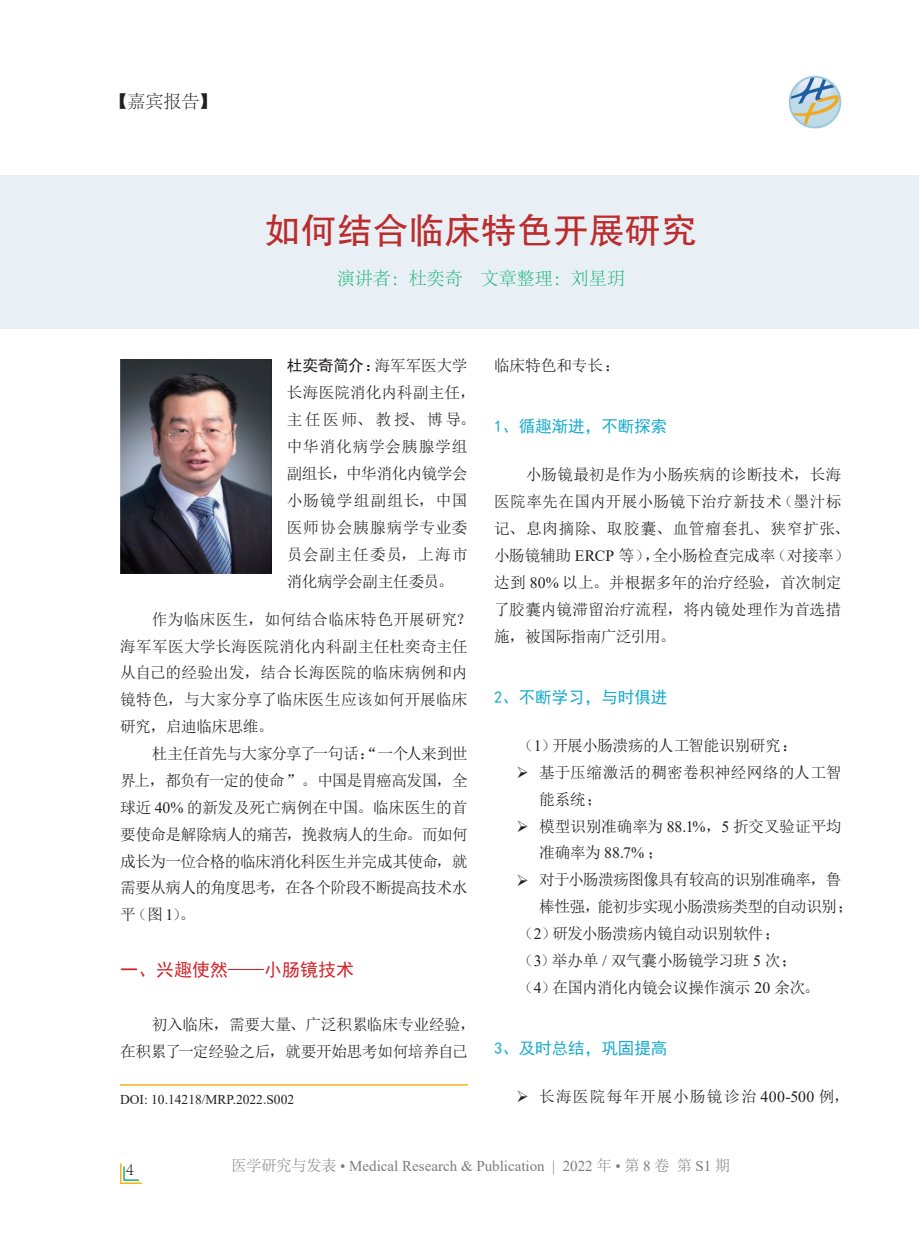
<style>
.page{position:relative;width:919px;height:1238px;background:#fff}
.page>*{position:absolute;margin:0;border:0;box-sizing:border-box;transform-origin:0 0}
.ArticleTitle{font:36px "FZHTK GBK1 0";color:#bb2d2d}
.Author{font:300 18px "Adobe Song Std";color:#19b273}
.FigureCaption{font:18px "Sim Hei";color:#d1232a}
.CenterFooter2{font:300 18px "Adobe Song Std";color:#231f20}
.Heading2{font:16.5px "Sim Hei";color:#16abcd}
.Para{font:15.75px/26.8px "N Sim Sun";letter-spacing:-.005em;color:#231f20}
.ParaFirst{font:15.75px/26.8px "N Sim Sun";letter-spacing:-.015em;color:#231f20}
.Para-2{font:15.75px/27px "N Sim Sun";letter-spacing:.03em;color:#231f20}
.ParaFirst-2{font:15.75px/26.8px "N Sim Sun";letter-spacing:-.045em;color:#231f20}
.ParaFirst-3{font:15.75px/26.8px "N Sim Sun";letter-spacing:.01em;color:#231f20}
.ParaFirst-4{font:15.75px "N Sim Sun";letter-spacing:.07em;color:#231f20}
.Para-3{font:15.75px "N Sim Sun";letter-spacing:-.045em;color:#231f20}
.ParaFirst-5{font:15.75px "N Sim Sun";letter-spacing:-.035em;color:#231f20}
.Para-4{font:15.75px "N Sim Sun";letter-spacing:-.03em;color:#231f20}
.Para-5{font:15.75px "N Sim Sun";letter-spacing:-.05em;color:#231f20}
.t1{font:15px "Times New Roman";color:#7c7c80}
.Affiliation{font:13.5px "Times New Roman";color:#231f20}
.s1{font-family:"Sim Hei"}
.s2{font-family:"Times New Roman"}
.s3{font-family:"Adobe Song Std";font-weight:300}
</style>
<div class="page">
<svg style="left:120px;top:1163px;width:22px;height:20px"></svg>
<img style="left:788px;top:76px;width:53px;height:53px">
<div style="left:0;top:175px;width:918px;height:153px;background:#e8f0f6"></div>
<hr style="left:120px;top:1084px;width:347px;height:1px;background:#f7b317">
<img style="left:120px;top:359px;width:151px;height:214px">
<p class="CenterFooter2" style="left:109px;top:92px;width:110px">【嘉宾报告】</p>
<p class="ArticleTitle" style="left:265px;top:211px;width:433px">如何结合临床特色开展研究</p>
<p class="Author" style="left:337px;top:269px;width:289px">演讲者：杜奕奇 文章整理：刘星玥</p>
<p class="Para-2" style="left:287px;top:352px;width:190px"><span class="s1">杜奕奇简介：</span>海军军医大学长海医院消化内科副主任，主任医师、教授、博导。中华消化病学会胰腺学组副组长，中华消化内镜学会小肠镜学组副组长，中国医师协会胰腺病学专业委员会副主任委员，上海市消化病学会副主任委员。</p>
<p class="Para" style="left:120px;top:605px;width:353px;text-indent:32px">作为临床医生，如何结合临床特色开展研究？海军军医大学长海医院消化内科副主任杜奕奇主任从自己的经验出发，结合长海医院的临床病例和内镜特色，与大家分享了临床医生应该如何开展临床研究，启迪临床思维。</p>
<p class="Para" style="left:120px;top:740px;width:349px;text-align:justify;text-indent:32px">杜主任首先与大家分享了一句话：“一个人来到世界上，都负有一定的使命”。中国是胃癌高发国，全球近 <span class="s2">40%</span> 的新发及死亡病例在中国。临床医生的首要使命是解除病人的痛苦，挽救病人的生命。而如何成长为一位合格的临床消化科医生并完成其使命，就需要从病人的角度思考，在各个阶段不断提高技术水平（图 <span class="s2">1</span>）。</p>
<p class="FigureCaption" style="left:120px;top:960px;width:236px">一、兴趣使然——小肠镜技术</p>
<p class="ParaFirst" style="left:120px;top:1011px;width:357px;text-indent:32px">初入临床，需要大量、广泛积累临床专业经验，在积累了一定经验之后，就要开始思考如何培养自己</p>
<p class="ParaFirst" style="left:494px;top:352px;width:128px">临床特色和专长：</p>
<p class="Heading2" style="left:494px;top:418px;width:175px">1、循趣渐进，不断探索</p>
<p class="ParaFirst" style="left:494px;top:461px;width:357px;text-indent:32px">小肠镜最初是作为小肠疾病的诊断技术，长海医院率先在国内开展小肠镜下治疗新技术（墨汁标记、息肉摘除、取胶囊、血管瘤套扎、狭窄扩张、小肠镜辅助 <span class="s2">ERCP</span> 等），全小肠检查完成率（对接率）达到 <span class="s2">80%</span> 以上。并根据多年的治疗经验，首次制定了胶囊内镜滞留治疗流程，将内镜处理作为首选措施，被国际指南广泛引用。</p>
<p class="Heading2" style="left:494px;top:688px;width:175px">2、不断学习，与时俱进</p>
<p class="ParaFirst-5" style="left:518px;top:737px;width:281px">（<span class="s2">1</span>）开展小肠溃疡的人工智能识别研究：</p>
<p class="ParaFirst-3" style="left:539px;top:758px;width:304px">基于压缩激活的稠密卷积神经网络的人工智能系统；</p>
<p class="ParaFirst" style="left:539px;top:812px;width:304px">模型识别准确率为 <span class="s2">88.1%</span>，<span class="s2">5</span> 折交叉验证平均准确率为 <span class="s2">88.7%</span> ；</p>
<p class="ParaFirst-2" style="left:539px;top:866px;width:316px">对于小肠溃疡图像具有较高的识别准确率，鲁棒性强，能初步实现小肠溃疡类型的自动识别；</p>
<p class="Para-5" style="left:518px;top:925px;width:264px">（<span class="s2">2</span>）研发小肠溃疡内镜自动识别软件；</p>
<p class="Para-4" style="left:518px;top:952px;width:281px">（<span class="s2">3</span>）举办单 <span class="s2">/</span> 双气囊小肠镜学习班 <span class="s2">5</span> 次；</p>
<p class="Para-3" style="left:518px;top:979px;width:303px">（<span class="s2">4</span>）在国内消化内镜会议操作演示 <span class="s2">20</span> 余次。</p>
<p class="Heading2" style="left:494px;top:1039px;width:175px">3、及时总结，巩固提高</p>
<p class="Affiliation" style="left:120px;top:1090px;width:176px">DOI: 10.14218/MRP.2022.S002</p>
<p class="ParaFirst-4" style="left:539px;top:1088px;width:312px">长海医院每年开展小肠镜诊治 <span class="s2">400-500</span> 例，</p>
<p class="CenterFooter2" style="left:126px;top:1158px;width:10px">4</p>
<p class="t1" style="left:231px;top:1155px;width:500px"><span class="s3">医学研究与发表</span> • Medical Research &amp; Publication | 2022 <span class="s3">年</span> • <span class="s3">第</span> 8 <span class="s3">卷 第</span> S1 <span class="s3">期</span></p>
</div>
